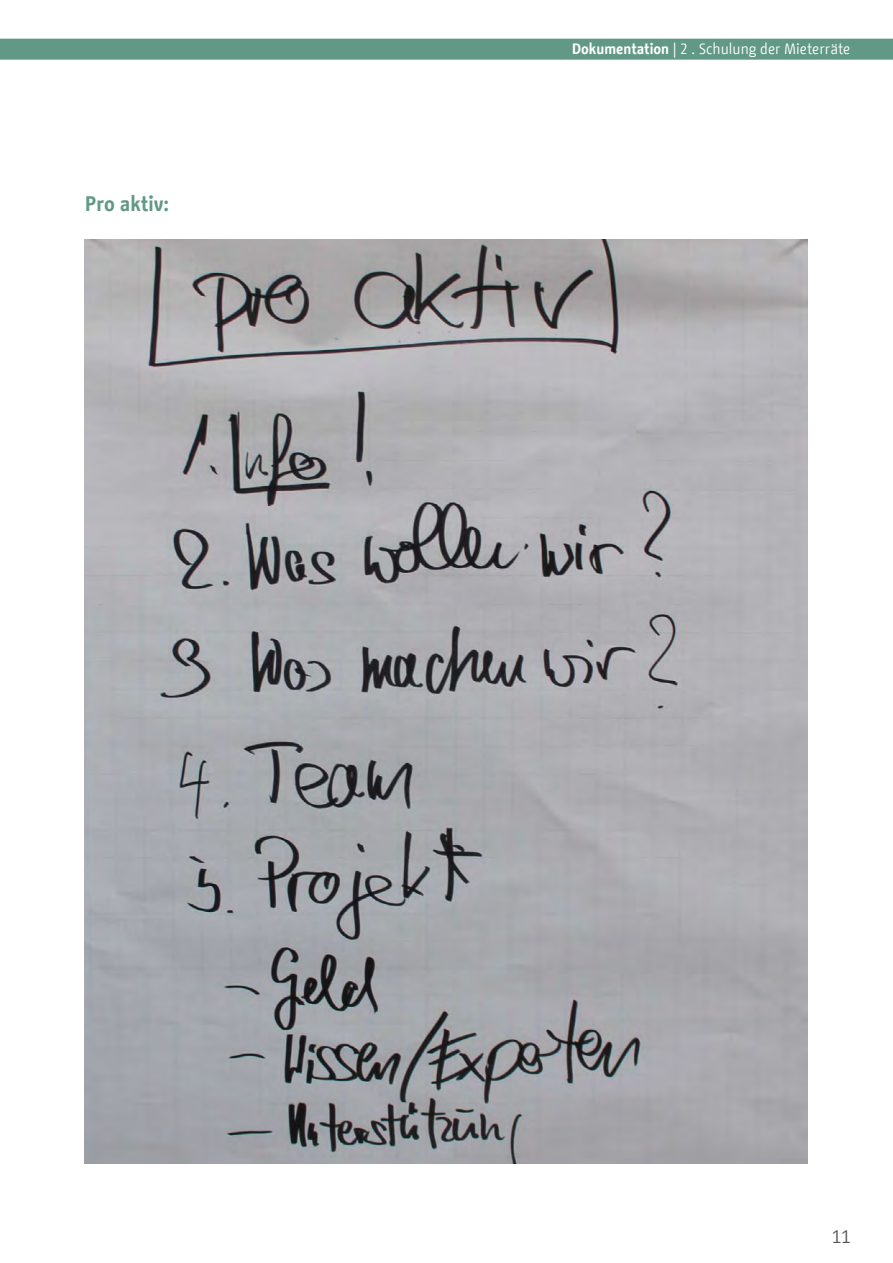
<style>
.page{position:relative;width:893px;height:1263px;background:#fff}
.page>*{position:absolute;margin:0;border:0;box-sizing:border-box;transform-origin:0 0}
.Unterüberschrift__ke{font:700 21px "BMF Change";color:#619886}
.t1{font:18px "BMF Change";color:#565656}
.t2{font:15px "BMF Change";color:#fff}
.s1{font-weight:700}
</style>
<div class="page">
<div style="left:0;top:39px;width:893px;height:21px;background:#619886"></div>
<img style="left:85px;top:240px;width:723px;height:924px">
<p class="Unterüberschrift__ke" style="left:85px;top:189px;width:86px">Pro aktiv:</p>
<p class="t2" style="left:615px;top:38px;width:237px">Titel der Broschüre | <span class="s1">Titel des Kapitels</span></p>
<p class="t2" style="left:572px;top:38px;width:280px"><span class="s1">Dokumentation</span> | 2 . Schulung der Mieterräte</p>
<p class="t1" style="left:832px;top:1224px;width:20px">11</p>
</div>
